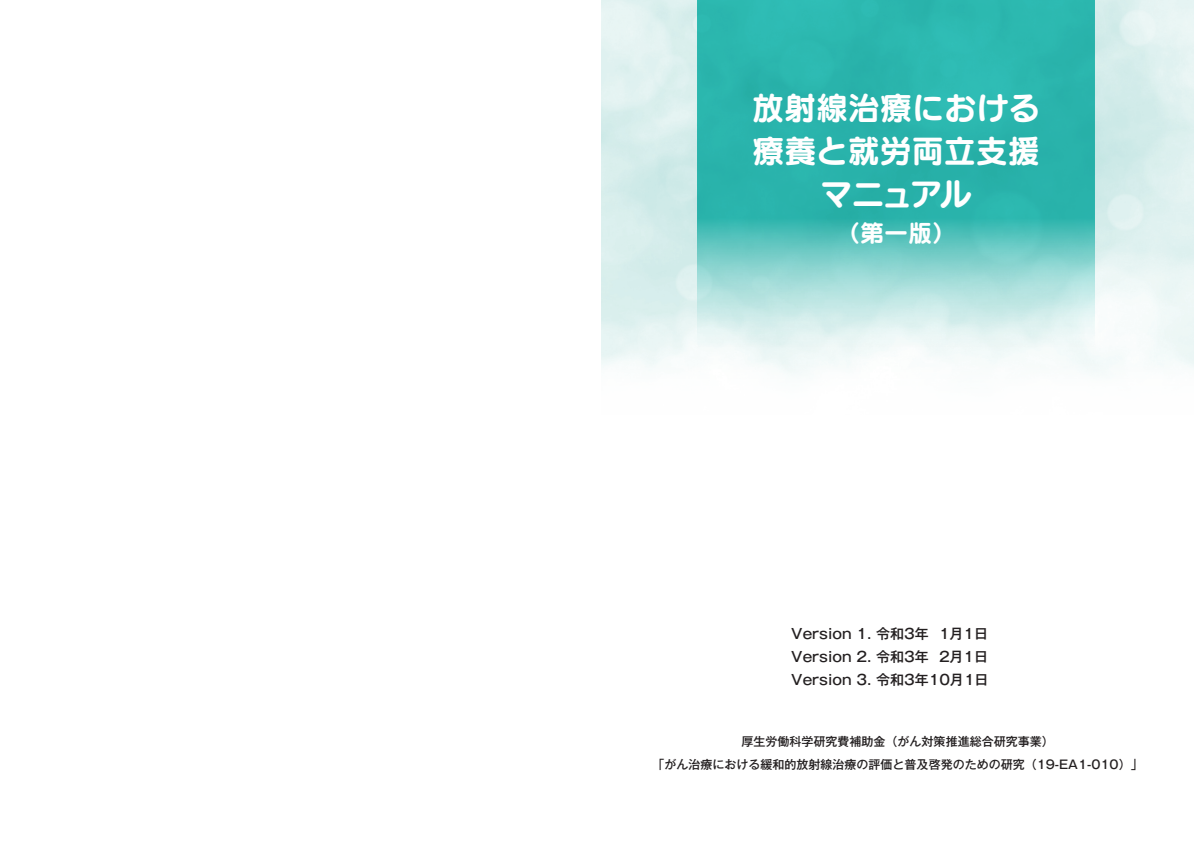
<style>
.page{position:relative;width:1194px;height:842px;background:#fff}
.page>*{position:absolute;margin:0;border:0;box-sizing:border-box;transform-origin:0 0}
.t1{font:32px/43px "Seurat Pro B";color:#fff;text-align:center}
.t2{font:24px "Seurat Pro B";color:#fff}
.t3{font:500 14px/23px "Gothic MB101 Pro";color:#231f20}
.t4{font:500 12px/23px "Gothic MB101 Pro";color:#231f20;text-align:center}
</style>
<div class="page">
<img style="left:601px;top:0;width:592px;height:374px">
<svg style="left:697px;top:0;width:397px;height:360px;background:#5ac5be"></svg>
<h1 class="t1" style="left:752px;top:85px;width:289px">放射線治療における療養と就労両立支援マニュアル</h1>
<h2 class="t2" style="left:836px;top:216px;width:121px">（第一版(</h2>
<p class="t3" style="left:791px;top:620px;width:139px">Version 1. 令和3年</p>
<p class="t3" style="left:939px;top:620px;width:51px">1月1日</p>
<p class="t3" style="left:791px;top:643px;width:199px">Version 2. 令和3年<br>Version 3. 令和3年10月1日</p>
<p class="t3" style="left:939px;top:643px;width:51px">2月1日</p>
<p class="t4" style="left:652px;top:728px;width:491px">厚生労働科学研究費補助金（がん対策推進総合研究事業(<br>「がん治療における緩和的放射線治療の評価と普及啓発のための研究（19-EA1-010(「</p>
</div>
